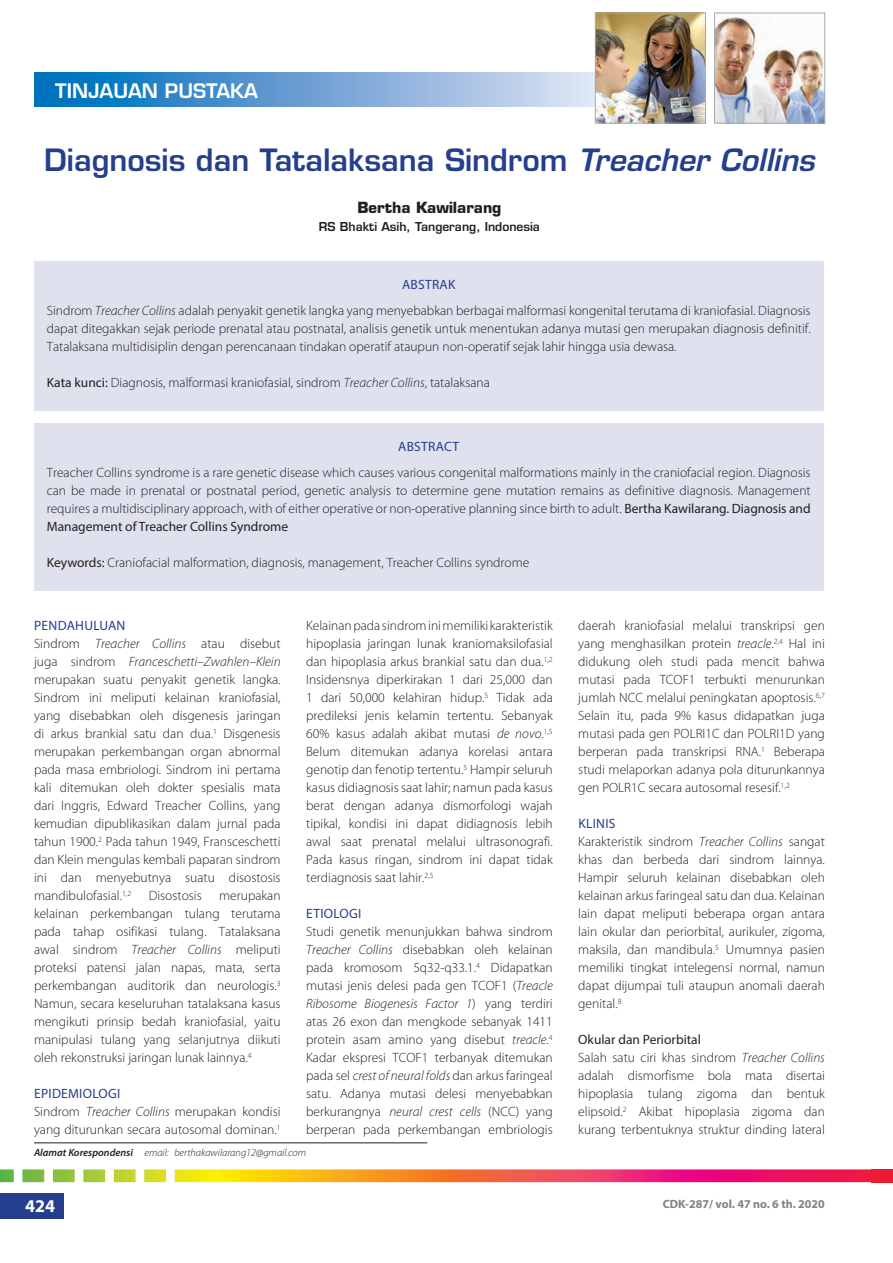
<style>
.page{position:relative;width:893px;height:1263px;background:#fff}
.page>*{position:absolute;margin:0;border:0;box-sizing:border-box;transform-origin:0 0}
.t1{font:600 30px "Eurostile LT Std";color:#253f8e}
.t2{font:600 19.5px "Eurostile LT Std";color:#fff}
.t3{font:700 18px "Myriad Pro";color:#fff}
.t4{font:700 15px "Eurostile LT Std";color:#231f20}
.t5{font:300 13.5px/18px "Myriad Pro";color:#231f20}
.t6{font:13.5px "Myriad Pro";letter-spacing:.02em;color:#253f8e}
.t7{font:600 12px "Eurostile LT Std";color:#231f20}
.t8{font:700 12px "Myriad Pro";color:#808285}
.t9{font:italic 300 10.5px "Myriad Pro";color:#231f20}
.t10{font:italic 600 10.5px "Myriad Pro";color:#231f20}
.s1{font-style:italic}
.s2{font-weight:400;color:#253f8e}
.s3{font-weight:400}
.s4{font-weight:300}
</style>
<div class="page">
<svg style="left:34px;top:72px;width:561px;height:35px;background:#6aa4d5"></svg>
<img style="left:716px;top:17px;width:107px;height:104px">
<div style="left:714px;top:13px;width:111px;height:110px;border:1px solid #a8a9ad"></div>
<img style="left:597px;top:15px;width:107px;height:106px">
<div style="left:595px;top:13px;width:111px;height:110px;border:1px solid #a8a9ad"></div>
<div style="left:0;top:1193px;width:64px;height:25px;background:#253f8e"></div>
<svg style="left:0;top:1169px;width:893px;height:13px;background:#e87d50"></svg>
<hr style="left:34px;top:1142px;width:393px;height:1px;background:#231f20">
<div style="left:34px;top:261px;width:789px;height:150px;background:#e0e1ee"></div>
<div style="left:34px;top:424px;width:789px;height:167px;background:#e0e1ee"></div>
<h2 class="t2" style="left:55px;top:79px;width:204px">TINJAUAN PUSTAKA</h2>
<h1 class="t1" style="left:44px;top:142px;width:772px">Diagnosis dan Tatalaksana Sindrom <span class="s1">Treacher Collins</span></h1>
<p class="t4" style="left:357px;top:198px;width:146px">Bertha Kawilarang</p>
<p class="t7" style="left:319px;top:219px;width:222px">RS Bhakti Asih, Tangerang, Indonesia</p>
<p class="t5" style="left:47px;top:272px;width:765px;line-height:26.1px;text-indent:355px"><span class="s2">Abstrak<br></span>Sindrom <span class="s1">Treacher Collins</span> adalah penyakit genetik langka yang menyebabkan berbagai malformasi kongenital terutama di kraniofasial. Diagnosis</p>
<p class="t5" style="left:47px;top:320px;width:765px">dapat ditegakkan sejak periode prenatal atau postnatal, analisis genetik untuk menentukan adanya mutasi gen merupakan diagnosis definitif.<br>Tatalaksana multidisiplin dengan perencanaan tindakan operatif ataupun non-operatif sejak lahir hingga usia dewasa.</p>
<p class="t5" style="left:47px;top:374px;width:445px"><span class="s3">Kata kunci:</span> Diagnosis, malformasi kraniofasial, sindrom <span class="s1">Treacher Collins</span>, tatalaksana</p>
<p class="t6" style="left:398px;top:438px;width:17px">Abstract</p>
<p class="t5" style="left:47px;top:464px;width:765px;text-align:justify">Treacher Collins syndrome is a rare genetic disease which causes various congenital malformations mainly in the craniofacial region. Diagnosis can be made in prenatal or postnatal period, genetic analysis to determine gene mutation remains as definitive diagnosis. Management requires a multidisciplinary approach, with of either operative or non-operative planning since birth to adult. <span class="s3">Bertha Kawilarang. Diagnosis and Management of Treacher Collins Syndrome</span></p>
<p class="t5" style="left:47px;top:554px;width:484px"><span class="s3">Keywords:</span> Craniofacial malformation, diagnosis, management, Treacher Collins syndrome</p>
<p class="t5" style="left:34px;top:617px;width:248px"><span class="s2">PENDAHULUAN<br></span>Sindrom <span class="s1">Treacher Collins</span> atau disebut juga sindrom <span class="s1">Franceschetti–Zwahlen–Klein </span>merupakan suatu penyakit genetik langka.<br>Sindrom ini meliputi kelainan kraniofasial, yang disebabkan oleh disgenesis jaringan di arkus brankial satu dan dua.<sup>1</sup> Disgenesis merupakan perkembangan organ abnormal pada masa embriologi. Sindrom ini pertama kali ditemukan oleh dokter spesialis mata dari Inggris, Edward Treacher Collins, yang kemudian dipublikasikan dalam jurnal pada tahun 1900.<sup>2</sup> Pada tahun 1949, Fransceschetti dan Klein mengulas kembali paparan sindrom ini dan menyebutnya suatu disostosis mandibulofasial.<sup>1,2</sup></p>
<p class="t5" style="left:34px;top:887px;width:248px;text-align:justify;text-indent:185px">merupakan kelainan perkembangan tulang terutama pada tahap osifikasi tulang. Tatalaksana awal sindrom <span class="s1">Treacher Collins</span> meliputi proteksi patensi jalan napas, mata, serta perkembangan auditorik dan neurologis.<sup>3<br></sup>Namun, secara keseluruhan tatalaksana kasus mengikuti prinsip bedah kraniofasial, yaitu manipulasi tulang yang selanjutnya diikuti oleh rekonstruksi jaringan lunak lainnya.<sup>4</sup></p>
<p class="t5" style="left:34px;top:1085px;width:248px"><span class="s2">EPIDEMIOLOGI<br></span>Sindrom <span class="s1">Treacher Collins</span> merupakan kondisi yang diturunkan secara autosomal dominan.<sup>1</sup></p>
<p class="t5" style="left:149px;top:887px;width:55px">Disostosis</p>
<p class="t5" style="left:306px;top:617px;width:248px;text-align:justify">Kelainan pada sindrom ini memiliki karakteristik hipoplasia jaringan lunak kraniomaksilofasial dan hipoplasia arkus brankial satu dan dua.<sup>1,2<br></sup>Insidensnya diperkirakan 1 dari 25,000 dan 1 dari 50,000 kelahiran hidup.<sup>5</sup> Tidak ada predileksi jenis kelamin tertentu. Sebanyak 60% kasus adalah akibat mutasi <span class="s1">de novo</span>.<sup>1,5<br></sup>Belum ditemukan adanya korelasi antara genotip dan fenotip tertentu.<sup>5</sup> Hampir seluruh kasus didiagnosis saat lahir; namun pada kasus berat dengan adanya dismorfologi wajah tipikal, kondisi ini dapat didiagnosis lebih awal saat prenatal melalui ultrasonografi.<br>Pada kasus ringan, sindrom ini dapat tidak terdiagnosis saat lahir.<sup>2,5</sup></p>
<p class="t6" style="left:306px;top:905px;width:57px">ETIOLOGI</p>
<p class="t5" style="left:306px;top:923px;width:248px;text-align:justify">Studi genetik menunjukkan bahwa sindrom <span class="s1">Treacher Collins</span> disebabkan oleh kelainan pada kromosom 5q32-q33.1.<sup>4</sup> Didapatkan mutasi jenis delesi pada gen TCOF1 (<span class="s1">Treacle Ribosome Biogenesis Factor 1</span>) yang terdiri atas 26 exon dan mengkode sebanyak 1411 protein asam amino yang disebut <span class="s1">treacle</span>.<sup>4<br></sup>Kadar ekspresi TCOF1 terbanyak ditemukan pada sel <span class="s1">crest of neural folds</span> dan arkus faringeal satu. Adanya mutasi delesi menyebabkan berkurangnya <span class="s1">neural crest cells</span> (NCC) yang berperan pada perkembangan embriologis</p>
<p class="t9" style="left:174px;top:1146px;width:133px">berthakawilarang12@gmail.com</p>
<p class="t10" style="left:34px;top:1145px;width:136px">Alamat Korespondensi <span class="s4">email:</span></p>
<p class="t5" style="left:578px;top:617px;width:248px;text-align:justify">daerah kraniofasial melalui transkripsi gen yang menghasilkan protein <span class="s1">treacle</span>.<sup>2,4</sup> Hal ini didukung oleh studi pada mencit bahwa mutasi pada TCOF1 terbukti menurunkan jumlah NCC melalui peningkatan apoptosis.<sup>6,7<br></sup>Selain itu, pada 9% kasus didapatkan juga mutasi pada gen POLRI1C dan POLRI1D yang berperan pada transkripsi RNA.<sup>1</sup> Beberapa studi melaporkan adanya pola diturunkannya gen POLR1C secara autosomal resesif.<sup>1,2</sup></p>
<p class="t5" style="left:578px;top:815px;width:248px"><span class="s2">KLINIS<br></span>Karakteristik sindrom <span class="s1">Treacher Collins</span> sangat khas dan berbeda dari sindrom lainnya.<br>Hampir seluruh kelainan disebabkan oleh kelainan arkus faringeal satu dan dua. Kelainan lain dapat meliputi beberapa organ antara lain okular dan periorbital, aurikuler, zigoma, maksila, dan mandibula.<sup>5</sup> Umumnya pasien memiliki tingkat intelegensi normal, namun dapat dijumpai tuli ataupun anomali daerah genital.<sup>8</sup></p>
<p class="t5" style="left:578px;top:1031px;width:248px"><span class="s3">Okular dan Periorbital<br></span>Salah satu ciri khas sindrom <span class="s1">Treacher Collins </span>adalah dismorfisme bola mata disertai hipoplasia tulang zigoma dan bentuk elipsoid.<sup>2</sup> Akibat hipoplasia zigoma dan kurang terbentuknya struktur dinding lateral</p>
<h3 class="t3" style="left:25px;top:1194px;width:31px">424</h3>
<p class="t8" style="left:663px;top:1196px;width:164px">CDK-287/ vol. 47 no. 6 th. 2020</p>
</div>
